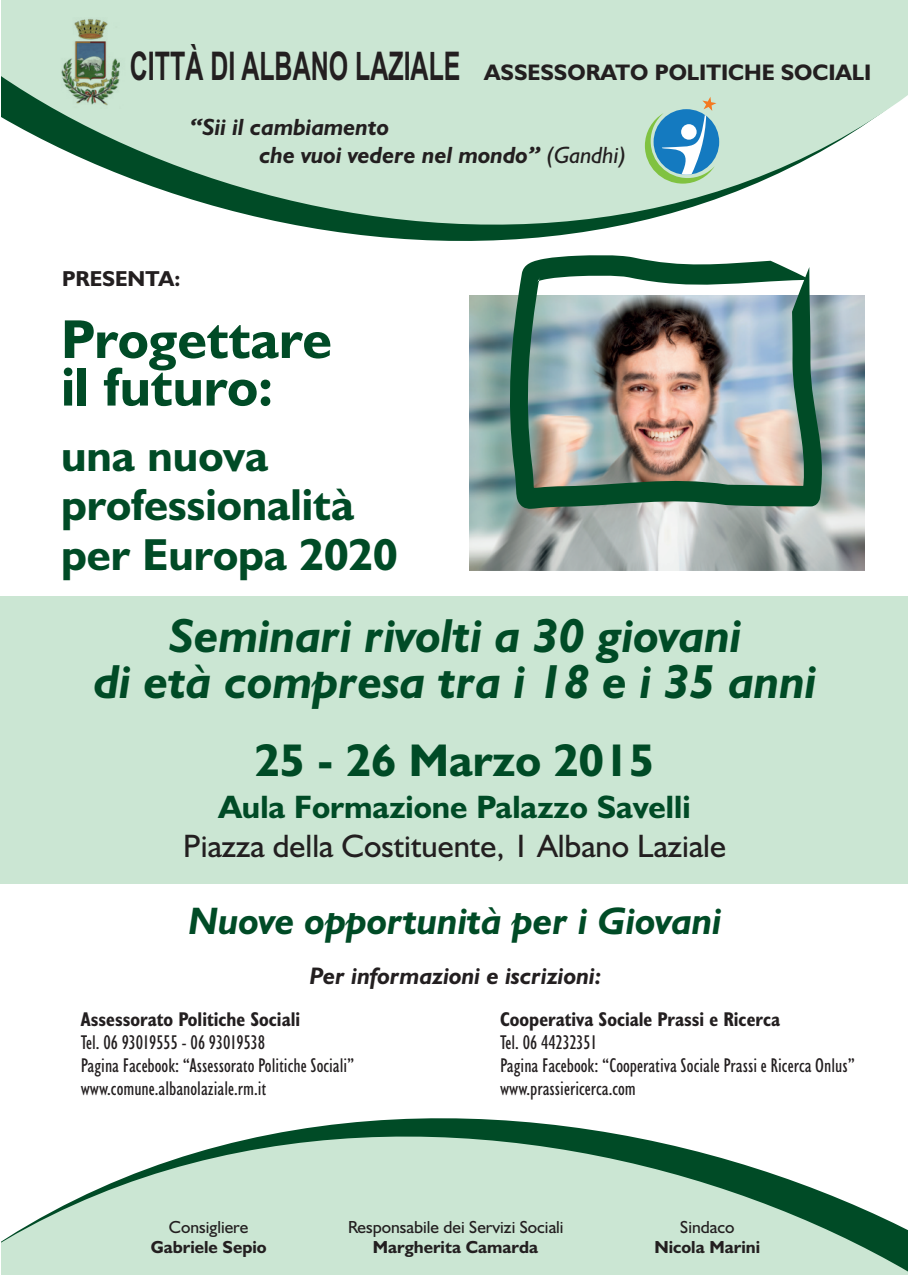
<style>
.page{position:relative;width:908px;height:1276px;background:#fff}
.page>*{position:absolute;margin:0;border:0;box-sizing:border-box;transform-origin:0 0}
.t1{font:700 55px/47.6px "Humanist 521 BT";color:#004b26}
.t2{font:italic 700 48px/46px "Humanist 521 BT";color:#004b26;text-align:center}
.t3{font:700 46px "Humanist 521 BT";color:#004b26}
.t4{font:700 45px/49.7px "Humanist 521 BT";color:#004b26}
.t5{font:italic 700 38.4px "Humanist 521 BT";color:#004b26}
.t6{font:32.5px "Humanist 521 BT";color:#231f20}
.t7{font:700 32.5px "Humanist 521 BT";color:#004b26}
.t8{font:italic 700 24px "Humanist 521 BT";color:#231f20}
.t9{font:italic 700 23.5px/28.2px "Humanist 521 BT";color:#231f20}
.t10{font:700 22.6px "Humanist 521 BT";color:#231f20}
.t11{font:700 21.7px "Humanist 521 BT";color:#231f20}
.t12{font:condensed 20px/23px "Humanist 521 BT";color:#231f20}
.t13{font:700 condensed 20px "Humanist 521 BT";color:#231f20}
.t14{font:17.5px "Humanist 521 BT";color:#231f20}
.t15{font:700 17.5px "Humanist 521 BT";color:#231f20}
.s1{font-family:"Arial Narrow";font-size:39.5px}
.s2{font-weight:400}
</style>
<div class="page">
<svg style="left:1px;top:0;width:906px;height:405px;fill:#cbe6d3"></svg>
<img style="left:469px;top:296px;width:395px;height:274px">
<div style="left:0;top:596px;width:907px;height:287px;background:#cbe6d3"></div>
<svg style="left:1px;top:1118px;width:906px;height:156px;fill:#cbe6d3"></svg>
<img style="left:55px;top:17px;width:72px;height:92px">
<svg style="left:644px;top:97px;width:72px;height:87px;background:#7eb7c0"></svg>
<img style="left:505px;top:254px;width:322px;height:255px">
<p class="t10" style="left:130px;top:63px;width:742px"><span class="s1">CITTÀ DI ALBANO LAZIALE</span> ASSESSORATO POLITICHE SOCIALI</p>
<p class="t9" style="left:259px;top:115px;width:369px;text-indent:-69px">“Sii il cambiamento<br>che vuoi vedere nel mondo” <span class="s2">(Gandhi)</span></p>
<p class="t11" style="left:62px;top:269px;width:120px">PRESENTA:</p>
<h1 class="t1" style="left:61px;top:320px;width:272px">Progettare il futuro:</h1>
<h3 class="t4" style="left:61px;top:434px;width:338px">una nuova professionalità per Europa 2020</h3>
<h2 class="t2" style="left:94px;top:616px;width:724px">Seminari rivolti a 30 giovani<br>di età compresa tra i 18 e i 35 anni</h2>
<h3 class="t3" style="left:255px;top:741px;width:401px">25 - 26 Marzo 2015</h3>
<h3 class="t7" style="left:218px;top:793px;width:473px">Aula Formazione Palazzo Savelli</h3>
<h3 class="t6" style="left:183px;top:832px;width:544px">Piazza della Costituente, 1 Albano Laziale</h3>
<h3 class="t5" style="left:189px;top:905px;width:534px">Nuove opportunità per i Giovani</h3>
<p class="t8" style="left:310px;top:965px;width:293px">Per informazioni e iscrizioni:</p>
<p class="t13" style="left:81px;top:1011px;width:221px">Assessorato Politiche Sociali</p>
<p class="t12" style="left:81px;top:1032px;width:275px">Tel. 06 93019555 - 06 93019538<br>Pagina Facebook: “Assessorato Politiche Sociali” www.comune.albanolaziale.rm.it</p>
<p class="t13" style="left:500px;top:1011px;width:281px">Cooperativa Sociale Prassi e Ricerca</p>
<p class="t12" style="left:500px;top:1032px;width:356px">Tel. 06 44232351<br>Pagina Facebook: “Cooperativa Sociale Prassi e Ricerca Onlus” www.prassiericerca.com</p>
<p class="t14" style="left:169px;top:1220px;width:81px">Consigliere</p>
<p class="t14" style="left:348px;top:1220px;width:217px">Responsabile dei Servizi Sociali</p>
<p class="t14" style="left:680px;top:1220px;width:56px">Sindaco</p>
<p class="t15" style="left:151px;top:1240px;width:117px">Gabriele Sepio</p>
<p class="t15" style="left:372px;top:1240px;width:167px">Margherita Camarda</p>
<p class="t15" style="left:654px;top:1240px;width:107px">Nicola Marini</p>
</div>
